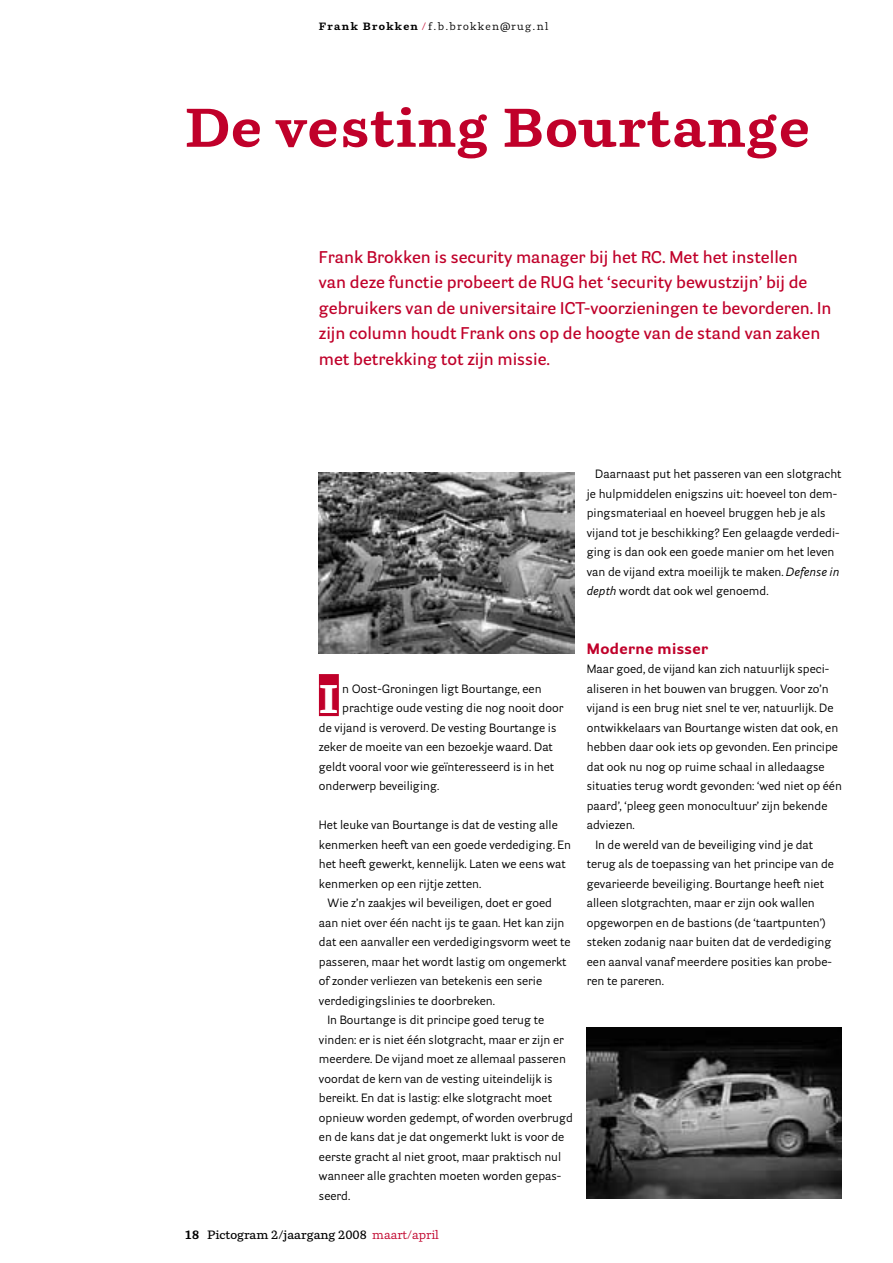
<style>
.page{position:relative;width:893px;height:1263px;background:#fff}
.page>*{position:absolute;margin:0;border:0;box-sizing:border-box;transform-origin:0 0}
.t1{font:700 54px "Parry";letter-spacing:.025em;color:#c0002a}
.t2{font:700 39.75px "Parry";color:#fff;scale:1.15 1}
.t3{font:600 16.5px/25.5px "Parry Grotesque";color:#c0002a}
.t4{font:700 15px "Parry Grotesque";letter-spacing:.025em;color:#c0002a}
.t5{font:12px/19.5px "Parry Grotesque";color:#000}
.t6{font:600 12px "Parry";color:#000}
.t7{font:10.5px "Parry";letter-spacing:.125em;color:#000}
.s1{font-weight:700}
.s2{color:#c0002a}
.s3{font-style:italic}
.s4{font-weight:400;color:#c0002a}
</style>
<div class="page">
<div style="left:319px;top:674px;width:20px;height:42px;background:#c0002a"></div>
<img style="left:319px;top:473px;width:255px;height:181px">
<img style="left:587px;top:1028px;width:255px;height:171px">
<p class="t7" style="left:319px;top:20px;width:231px"><span class="s1">Frank Brokken</span> <span class="s2">/</span> f.b.brokken@rug.nl</p>
<h1 class="t1" style="left:185px;top:93px;width:627px">De vesting Bourtange</h1>
<p class="t3" style="left:319px;top:244px;width:514px">Frank Brokken is security manager bij het RC. Met het instellen<br>van deze functie probeert de RUG het ‘security bewustzijn’ bij de gebruikers van de universitaire ICT-voorzieningen te bevorderen. In zijn column houdt Frank ons op de hoogte van de stand van zaken met betrekking tot zijn missie.</p>
<p class="t5" style="left:587px;top:464px;width:256px;text-indent:9px">Daarnaast put het passeren van een slotgracht je hulpmiddelen enigszins uit: hoeveel ton dem&shy;pingsmateriaal en hoeveel bruggen heb je als vijand tot je beschikking? Een gelaagde verdedi&shy;ging is dan ook een goede manier om het leven van de vijand extra moeilijk te maken. <span class="s3">Defense in depth</span> wordt dat ook wel genoemd.</p>
<h2 class="t2" style="left:319px;top:674px;width:19px">I</h2>
<p class="t5" style="left:342px;top:678px;width:201px">n Oost-Groningen ligt Bourtange, een</p>
<p class="t5" style="left:342px;top:698px;width:223px">prachtige oude vesting die nog nooit door</p>
<p class="t5" style="left:319px;top:717px;width:239px">de vijand is veroverd. De vesting Bourtange is</p>
<p class="t5" style="left:319px;top:737px;width:236px">zeker de moeite van een bezoekje waard. Dat</p>
<p class="t5" style="left:319px;top:756px;width:237px">geldt vooral voor wie geïnteresseerd is in het</p>
<p class="t5" style="left:319px;top:776px;width:122px">onderwerp beveiliging.</p>
<p class="t5" style="left:319px;top:815px;width:240px">Het leuke van Bourtange is dat de vesting alle</p>
<p class="t5" style="left:319px;top:834px;width:254px">kenmerken heeft van een goede verdediging. En</p>
<p class="t5" style="left:319px;top:854px;width:248px">het heeft gewerkt, kennelijk. Laten we eens wat</p>
<p class="t5" style="left:319px;top:873px;width:164px">kenmerken op een rijtje zetten.</p>
<p class="t5" style="left:327px;top:893px;width:226px">Wie z’n zaakjes wil beveiligen, doet er goed</p>
<p class="t5" style="left:319px;top:912px;width:247px">aan niet over één nacht ijs te gaan. Het kan zijn</p>
<p class="t5" style="left:319px;top:932px;width:253px">dat een aanvaller een verdedigingsvorm weet te</p>
<p class="t5" style="left:319px;top:951px;width:249px">passeren, maar het wordt lastig om ongemerkt</p>
<p class="t5" style="left:319px;top:971px;width:225px">of zonder verliezen van betekenis een serie</p>
<p class="t5" style="left:319px;top:990px;width:178px">verdedigingslinies te doorbreken.</p>
<p class="t5" style="left:327px;top:1010px;width:218px">In Bourtange is dit principe goed terug te</p>
<p class="t5" style="left:319px;top:1029px;width:246px">vinden: er is niet één slotgracht, maar er zijn er</p>
<p class="t5" style="left:319px;top:1049px;width:249px">meerdere. De vijand moet ze allemaal passeren</p>
<p class="t5" style="left:319px;top:1068px;width:235px">voordat de kern van de vesting uiteindelijk is</p>
<p class="t5" style="left:319px;top:1088px;width:235px">bereikt. En dat is lastig: elke slotgracht moet</p>
<p class="t5" style="left:319px;top:1107px;width:256px">opnieuw worden gedempt, of worden overbrugd</p>
<p class="t5" style="left:319px;top:1127px;width:247px">en de kans dat je dat ongemerkt lukt is voor de</p>
<p class="t5" style="left:319px;top:1146px;width:244px">eerste gracht al niet groot, maar praktisch nul</p>
<p class="t5" style="left:319px;top:1166px;width:244px">wanneer alle grachten moeten worden gepas-</p>
<p class="t5" style="left:319px;top:1185px;width:33px">seerd.</p>
<p class="t6" style="left:185px;top:1227px;width:256px"><span class="s1">18</span> Pictogram 2/jaargang 2008 <span class="s4">maart/april</span></p>
<p class="t4" style="left:587px;top:639px;width:123px">Moderne misser</p>
<p class="t5" style="left:587px;top:659px;width:244px">Maar goed, de vijand kan zich natuurlijk speci-</p>
<p class="t5" style="left:587px;top:678px;width:243px">aliseren in het bouwen van bruggen. Voor zo’n</p>
<p class="t5" style="left:587px;top:698px;width:248px">vijand is een brug niet snel te ver, natuurlijk. De</p>
<p class="t5" style="left:587px;top:717px;width:253px">ontwikkelaars van Bourtange wisten dat ook, en</p>
<p class="t5" style="left:587px;top:737px;width:253px">hebben daar ook iets op gevonden. Een principe</p>
<p class="t5" style="left:587px;top:756px;width:239px">dat ook nu nog op ruime schaal in alledaagse</p>
<p class="t5" style="left:587px;top:776px;width:257px">situaties terug wordt gevonden: ‘wed niet op één</p>
<p class="t5" style="left:587px;top:795px;width:242px">paard’, ‘pleeg geen monocultuur’ zijn bekende</p>
<p class="t5" style="left:587px;top:815px;width:50px">adviezen.</p>
<p class="t5" style="left:595px;top:834px;width:219px">In de wereld van de beveiliging vind je dat</p>
<p class="t5" style="left:587px;top:854px;width:249px">terug als de toepassing van het principe van de</p>
<p class="t5" style="left:587px;top:873px;width:239px">gevarieerde beveiliging. Bourtange heeft niet</p>
<p class="t5" style="left:587px;top:893px;width:229px">alleen slotgrachten, maar er zijn ook wallen</p>
<p class="t5" style="left:587px;top:912px;width:240px">opgeworpen en de bastions (de ‘taartpunten’)</p>
<p class="t5" style="left:587px;top:932px;width:246px">steken zodanig naar buiten dat de verdediging</p>
<p class="t5" style="left:587px;top:951px;width:247px">een aanval vanaf meerdere posities kan probe-</p>
<p class="t5" style="left:587px;top:971px;width:79px">ren te pareren.</p>
</div>
